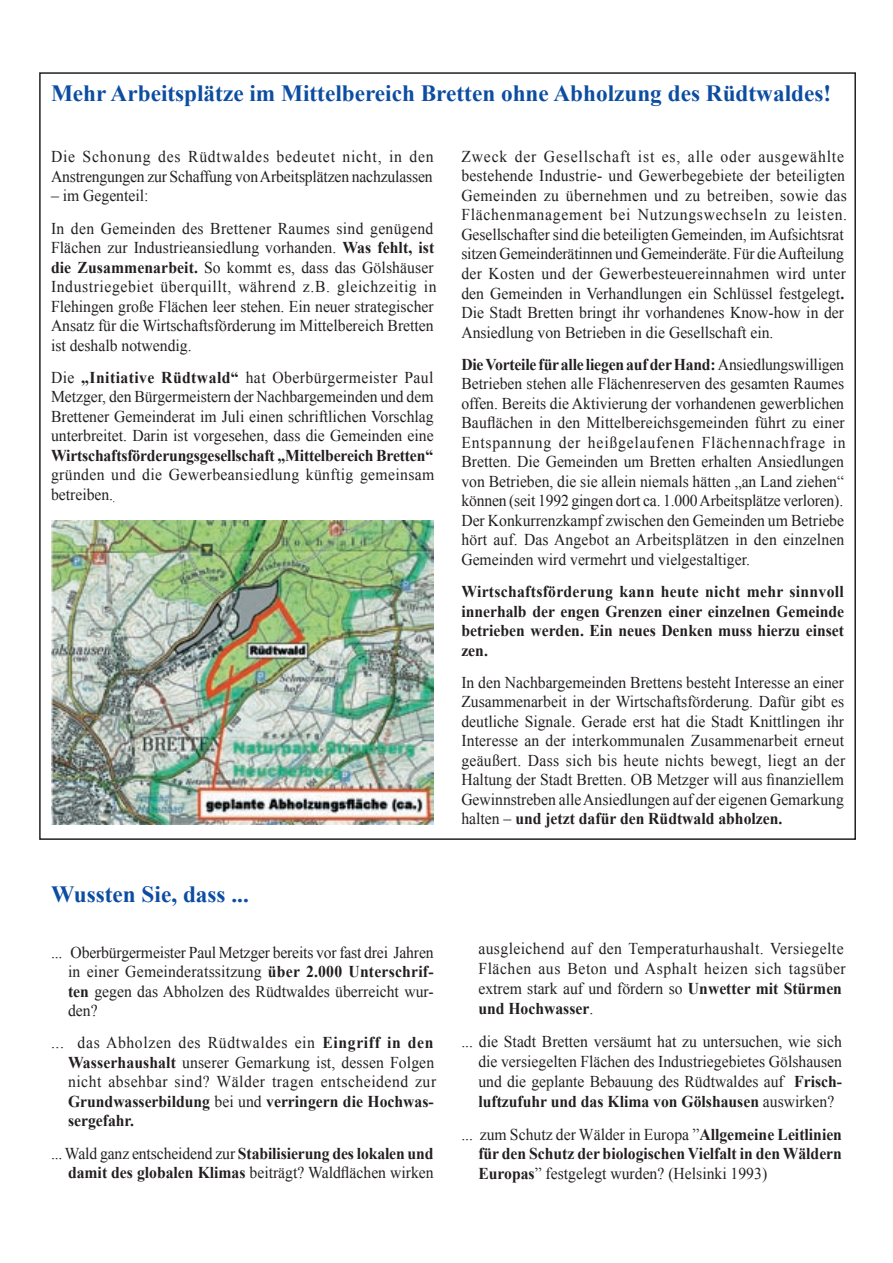
<style>
.page{position:relative;width:893px;height:1263px;background:#fff}
.page>*{position:absolute;margin:0;border:0;box-sizing:border-box;transform-origin:0 0}
.t1{font:700 23.25px "Times New Roman";color:#0d4da1}
.t2{font:16.5px/19.5px "Times New Roman";color:#231f20;scale:.95 1}
.t3{font:700 16.5px/19.5px "Times New Roman";color:#231f20;text-align:justify;scale:.95 1}
.t4{font:16.5px/20px "Times New Roman";letter-spacing:.025em;color:#231f20;scale:.95 1}
.t5{font:16.5px/19.5px "Times New Roman";letter-spacing:.035em;color:#231f20;scale:.95 1}
.t6{font:16.5px/32.2px "Times New Roman";letter-spacing:.02em;color:#231f20;scale:.95 1}
.s1{font-weight:700}
.s2{font-weight:400}
</style>
<div class="page">
<img style="left:51px;top:520px;width:383px;height:305px">
<h1 class="t1" style="left:51px;top:77px;width:782px">Mehr Arbeitsplätze im Mittelbereich Bretten ohne Abholzung des Rüdtwaldes!</h1>
<p class="t2" style="left:51px;top:147px;width:404px">Die Schonung des Rüdtwaldes bedeutet nicht, in den<br>Anstrengungen zur Schaffung von Arbeitsplätzen nachzulassen</p>
<p class="t6" style="left:51px;top:179px;width:404px">– im Gegenteil:<br>In den Gemeinden des Brettener Raumes sind genügend</p>
<p class="t2" style="left:51px;top:238px;width:407px">Flächen zur Industrieansiedlung vorhanden. <span class="s1">Was fehlt, ist die Zusammenarbeit.</span> So kommt es, dass das Gölshäuser Industriegebiet überquillt, während z.B. gleichzeitig in Flehingen große Flächen leer stehen. Ein neuer strategischer Ansatz für die Wirtschaftsförderung im Mittelbereich Bretten ist deshalb notwendig.</p>
<p class="t2" style="left:51px;top:367px;width:404px;text-align:justify">Die <span class="s1">„Initiative Rüdtwald“</span> hat Oberbürgermeister Paul Metzger, den Bürgermeistern der Nachbargemeinden und dem Brettener Gemeinderat im Juli einen schriftlichen Vorschlag unterbreitet. Darin ist vorgesehen, dass die Gemeinden eine</p>
<p class="t3" style="left:51px;top:445px;width:404px">Wirtschaftsförderungsgesellschaft „Mittelbereich Bretten“</p>
<p class="t4" style="left:51px;top:465px;width:405px;line-height:19.5px">gründen und die Gewerbeansiedlung künftig gemeinsam betreiben.</p>
<h1 class="t1" style="left:51px;top:878px;width:199px">Wussten Sie, dass ...</h1>
<p class="t2" style="left:68px;top:942px;width:386px;text-align:justify;text-indent:-17px">... Oberbürgermeister Paul Metzger bereits vor fast drei Jahren in einer Gemeinderatssitzung <span class="s1">über 2.000 Unterschrif&shy;ten</span> gegen das Abholzen des Rüdtwaldes überreicht wur&shy;den?</p>
<p class="t5" style="left:68px;top:1033px;width:389px;text-indent:-17px">... das Abholzen des Rüdtwaldes ein <span class="s1">Eingriff in den Wasserhaushalt</span> unserer Gemarkung ist, dessen Folgen nicht absehbar sind? Wälder tragen entscheidend zur <span class="s1">Grundwasserbildung</span> bei und <span class="s1">verringern die Hochwas&shy;sergefahr.</span></p>
<p class="t2" style="left:51px;top:1143px;width:404px;text-align:right">... Wald ganz entscheidend zur <span class="s1">Stabilisierung des lokalen und damit des globalen Klimas</span> beiträgt? Waldflächen wirken</p>
<p class="t2" style="left:461px;top:146px;width:408px">Zweck der Gesellschaft ist es, alle oder ausgewählte bestehende Industrie- und Gewerbegebiete der beteiligten Gemeinden zu übernehmen und zu betreiben, sowie das Flächenmanagement bei Nutzungswechseln zu leisten.<br>Gesellschafter sind die beteiligten Gemeinden, im Aufsichtsrat sitzen Gemeinderätinnen und Gemeinderäte. Für die Aufteilung der Kosten und der Gewerbesteuereinnahmen wird unter den Gemeinden in Verhandlungen ein Schlüssel festgelegt<span class="s1">.<br></span>Die Stadt Bretten bringt ihr vorhandenes Know-how in der Ansiedlung von Betrieben in die Gesellschaft ein.</p>
<p class="t2" style="left:461px;top:354px;width:406px"><span class="s1">Die Vorteile für alle liegen auf der Hand:</span> Ansiedlungswilligen Betrieben stehen alle Flächenreserven des gesamten Raumes offen. Bereits die Aktivierung der vorhandenen gewerblichen Bauflächen in den Mittelbereichsgemeinden führt zu einer Entspannung der heißgelaufenen Flächennachfrage in Bretten. Die Gemeinden um Bretten erhalten Ansiedlungen von Betrieben, die sie allein niemals hätten „an Land ziehen“ können (seit 1992 gingen dort ca. 1.000 Arbeitsplätze verloren).<br>Der Konkurrenzkampf zwischen den Gemeinden um Betriebe hört auf. Das Angebot an Arbeitsplätzen in den einzelnen Gemeinden wird vermehrt und vielgestaltiger.</p>
<p class="t3" style="left:461px;top:581px;width:404px">Wirtschaftsförderung kann heute nicht mehr sinnvoll innerhalb der engen Grenzen einer einzelnen Gemeinde betrieben werden. Ein neues Denken muss hierzu einset zen.</p>
<p class="t2" style="left:461px;top:672px;width:406px;text-align:justify">In den Nachbargemeinden Brettens besteht Interesse an einer Zusammenarbeit in der Wirtschaftsförderung. Dafür gibt es deutliche Signale. Gerade erst hat die Stadt Knittlingen ihr Interesse an der interkommunalen Zusammenarbeit erneut geäußert. Dass sich bis heute nichts bewegt, liegt an der Haltung der Stadt Bretten. OB Metzger will aus finanziellem Gewinnstreben alle Ansiedlungen auf der eigenen Gemarkung halten – <span class="s1">und jetzt dafür den Rüdtwald abholzen.</span></p>
<p class="t4" style="left:478px;top:939px;width:388px">ausgleichend auf den Temperaturhaushalt. Versiegelte Flächen aus Beton und Asphalt heizen sich tagsüber extrem stark auf und fördern so <span class="s1">Unwetter mit Stürmen und Hochwasser</span>.</p>
<p class="t2" style="left:478px;top:1031px;width:384px;line-height:20px;text-align:justify;text-indent:-17px">... die Stadt Bretten versäumt hat zu untersuchen, wie sich die versiegelten Flächen des Industriegebietes Gölshausen und die geplante Bebauung des Rüdtwaldes auf <span class="s1">Frisch&shy;luftzufuhr und das Klima von Gölshausen</span> auswirken?</p>
<p class="t3" style="left:478px;top:1123px;width:384px;line-height:20px;text-indent:-17px"><span class="s2">... zum Schutz der Wälder in Europa ”</span>Allgemeine Leitlinien für den Schutz der biologischen Vielfalt in den Wäldern Europas<span class="s2">” festgelegt wurden? (Helsinki 1993)</span></p>
</div>
